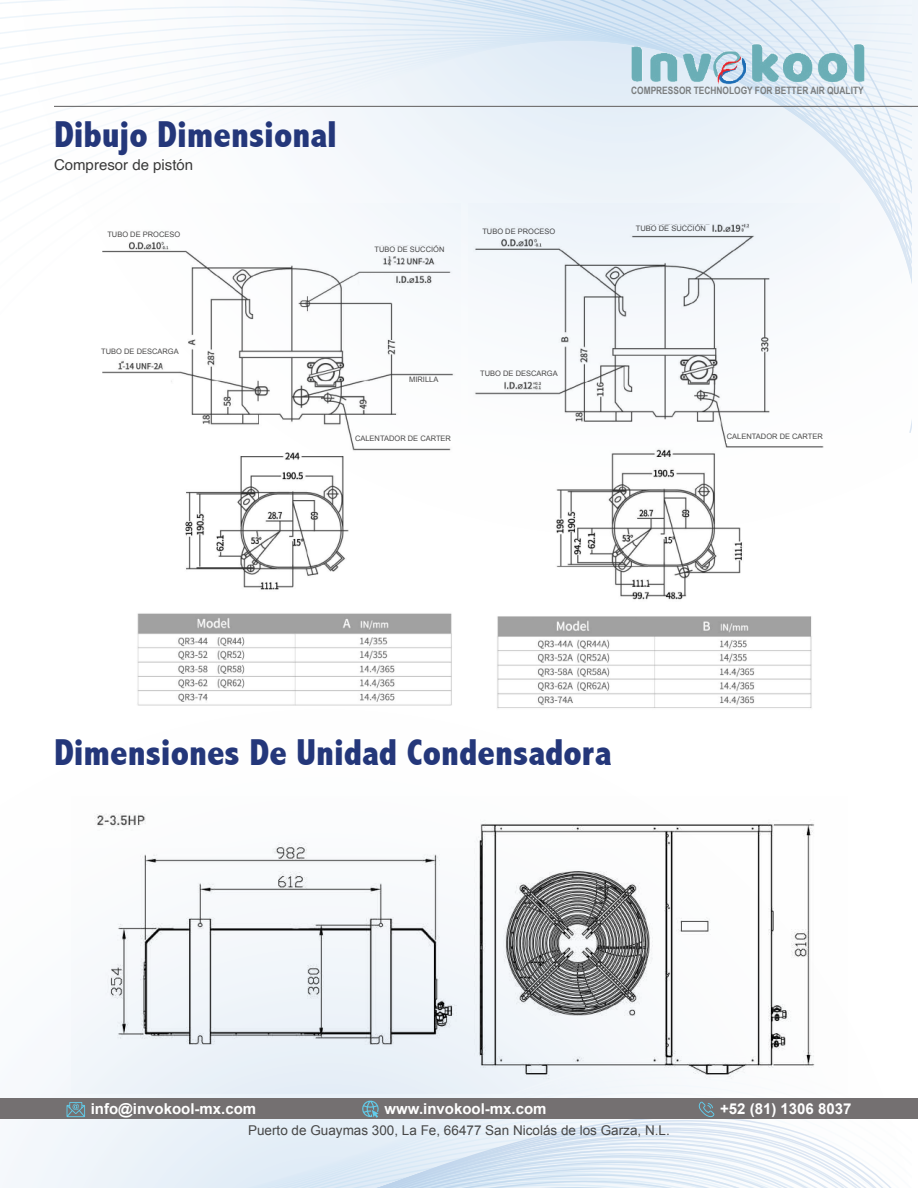
<style>
.page{position:relative;width:918px;height:1188px;background:#fff}
.page>*{position:absolute;margin:0;border:0;box-sizing:border-box;transform-origin:0 0}
.t1{font:800 condensed 37.5px "Abadi";color:#24377a}
.t2{font:700 15px "Arial";color:#fff}
.t3{font:15px "Helvetica";color:#393939}
.t4{font:13.5px "Arial";color:#474747}
.t5{font:700 10.2px "Arial Narrow";color:#7a7d7e}
.t6{font:7.5px "Arial";color:#4a4949}
</style>
<div class="page">
<svg style="left:4px;top:1078px;width:814px;height:110px"></svg>
<svg style="left:257px;top:0;width:36px;height:114px"></svg>
<svg style="left:293px;top:0;width:36px;height:117px"></svg>
<svg style="left:329px;top:0;width:36px;height:204px"></svg>
<svg style="left:365px;top:0;width:36px;height:204px"></svg>
<svg style="left:401px;top:0;width:511px;height:433px"></svg>
<hr style="left:54px;top:106px;width:864px;height:1px;background:#706f6f">
<div style="left:0;top:1098px;width:918px;height:21px;background:#747071"></div>
<svg style="left:699px;top:1102px;width:15px;height:15px"></svg>
<svg style="left:67px;top:1102px;width:18px;height:15px"></svg>
<svg style="left:362px;top:1101px;width:17px;height:17px"></svg>
<img style="left:631px;top:43px;width:234px;height:45px">
<img style="left:71px;top:813px;width:747px;height:280px">
<img style="left:102px;top:204px;width:359px;height:502px">
<div style="left:107px;top:231px;width:90px;height:10px;background:#fff"></div>
<div style="left:374px;top:246px;width:74px;height:10px;background:#f6f8fc"></div>
<div style="left:395px;top:376px;width:57px;height:9px;background:#fff"></div>
<div style="left:101px;top:348px;width:77px;height:10px;background:#fff"></div>
<div style="left:355px;top:436px;width:96px;height:9px;background:#fff"></div>
<img style="left:469px;top:204px;width:370px;height:505px">
<div style="left:474px;top:228px;width:90px;height:10px;background:#eff5fa"></div>
<div style="left:636px;top:225px;width:74px;height:10px;background:#eef4fa"></div>
<div style="left:480px;top:371px;width:77px;height:9px;background:#fff"></div>
<div style="left:727px;top:433px;width:96px;height:10px;background:#fff"></div>
<h1 class="t1" style="left:54px;top:113px;width:284px">Dibujo Dimensional</h1>
<h2 class="t3" style="left:54px;top:153px;width:141px">Compresor de pistón</h2>
<p class="t6" style="left:107px;top:229px;width:74px">TUBO DE PROCESO</p>
<p class="t6" style="left:374px;top:244px;width:72px">TUBO DE SUCCIÓN</p>
<p class="t6" style="left:482px;top:226px;width:74px">TUBO DE PROCESO</p>
<p class="t6" style="left:101px;top:346px;width:79px">TUBO DE DESCARGA</p>
<p class="t6" style="left:409px;top:374px;width:31px">MIRILLA</p>
<p class="t6" style="left:355px;top:434px;width:97px">CALENTADOR DE CARTER</p>
<p class="t6" style="left:480px;top:369px;width:79px">TUBO DE DESCARGA</p>
<h3 class="t5" style="left:631px;top:82px;width:234px">COMPRESSOR TECHNOLOGY FOR BETTER AIR QUALITY</h3>
<p class="t6" style="left:636px;top:223px;width:72px">TUBO DE SUCCIÓN</p>
<p class="t6" style="left:727px;top:431px;width:97px">CALENTADOR DE CARTER</p>
<h1 class="t1" style="left:54px;top:730px;width:559px">Dimensiones De Unidad Condensadora</h1>
<h2 class="t2" style="left:91px;top:1099px;width:167px">info@invokool-mx.com</h2>
<h2 class="t2" style="left:385px;top:1099px;width:163px">www.invokool-mx.com</h2>
<h2 class="t2" style="left:720px;top:1099px;width:133px">+52 (81) 1306 8037</h2>
<h3 class="t4" style="left:248px;top:1121px;width:423px">Puerto de Guaymas 300, La Fe, 66477 San Nicolás de los Garza, N.L.</h3>
</div>
